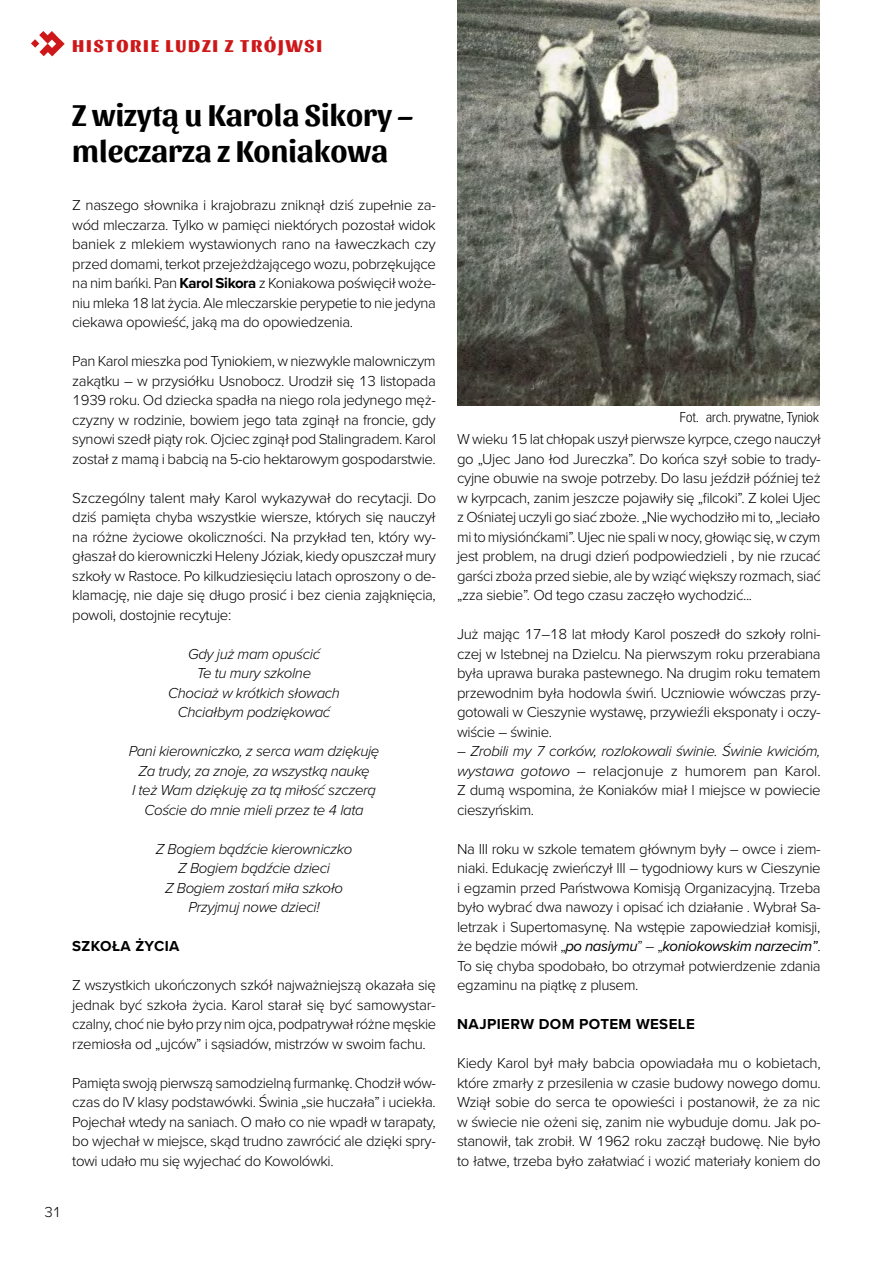
<style>
.page{position:relative;width:893px;height:1263px;background:#fff}
.page>*{position:absolute;margin:0;border:0;box-sizing:border-box;transform-origin:0 0}
.t1{font:700 31.5px/36px "Sansita";color:#000}
.t2{font:800 18px "Sansita";letter-spacing:.1em;color:#cd1719}
.t3{font:300 15px/19.5px "Proxima Nova";letter-spacing:-.025em;color:#000;text-align:justify}
.t4{font:italic 300 15px/19.5px "Proxima Nova";letter-spacing:-.025em;color:#000;text-align:center}
.t5{font:700 15px "Proxima Nova";letter-spacing:.025em;color:#000}
.t6{font:300 15px "Proxima Nova Cond";letter-spacing:-.025em;color:#000}
.s1{font-weight:700}
.s2{font-style:italic}
.s3{font-weight:400;font-style:italic}
</style>
<div class="page">
<svg style="left:31px;top:31px;width:34px;height:25px"></svg>
<img style="left:457px;top:0;width:362px;height:405px">
<p class="t2" style="left:72px;top:35px;width:251px">HISTORIE LUDZI Z TRÓJWSI</p>
<p class="t1" style="left:72px;top:97px;width:342px">Z wizytą u Karola Sikory – mleczarza z Koniakowa</p>
<p class="t3" style="left:72px;top:194px;width:365px">Z naszego słownika i krajobrazu zniknął dziś zupełnie za&shy;wód mleczarza. Tylko w pamięci niektórych pozostał widok baniek z mlekiem wystawionych rano na ławeczkach czy przed domami, terkot przejeżdżającego wozu, pobrzękujące na nim bańki. Pan <span class="s1">Karol Sikora</span> z Koniakowa poświęcił woże&shy;niu mleka 18 lat życia. Ale mleczarskie perypetie to nie jedyna ciekawa opowieść, jaką ma do opowiedzenia.</p>
<p class="t3" style="left:72px;top:350px;width:365px">Pan Karol mieszka pod Tyniokiem, w niezwykle malowniczym zakątku – w przysiółku Usnobocz. Urodził się 13 listopada 1939 roku. Od dziecka spadła na niego rola jedynego męż&shy;czyzny w rodzinie, bowiem jego tata zginął na froncie, gdy synowi szedł piąty rok. Ojciec zginął pod Stalingradem. Karol został z mamą i babcią na 5-cio hektarowym gospodarstwie.</p>
<p class="t3" style="left:72px;top:487px;width:365px">Szczególny talent mały Karol wykazywał do recytacji. Do dziś pamięta chyba wszystkie wiersze, których się nauczył na różne życiowe okoliczności. Na przykład ten, który wy&shy;głaszał do kierowniczki Heleny Józiak, kiedy opuszczał mury szkoły w Rastoce. Po kilkudziesięciu latach oproszony o de&shy;klamację, nie daje się długo prosić i bez cienia zająknięcia, powoli, dostojnie recytuje:</p>
<p class="t4" style="left:168px;top:644px;width:173px">Gdy już mam opuścić<br>Te tu mury szkolne<br>Chociaż w krótkich słowach<br>Chciałbym podziękować</p>
<p class="t4" style="left:129px;top:742px;width:252px">Pani kierowniczko, z serca wam dziękuję Za trudy, za znoje, za wszystką naukę<br>I też Wam dziękuję za tą miłość szczerą Coście do mnie mieli przez te 4 lata</p>
<p class="t4" style="left:156px;top:839px;width:198px">Z Bogiem bądźcie kierowniczko<br>Z Bogiem bądźcie dzieci<br>Z Bogiem zostań miła szkoło<br>Przyjmuj nowe dzieci!</p>
<p class="t5" style="left:72px;top:935px;width:109px">SZKOŁA ŻYCIA</p>
<p class="t3" style="left:72px;top:974px;width:365px">Z wszystkich ukończonych szkół najważniejszą okazała się jednak być szkoła życia. Karol starał się być samowystar&shy;czalny, choć nie było przy nim ojca, podpatrywał różne męskie rzemiosła od „ujców” i sąsiadów, mistrzów w swoim fachu.</p>
<p class="t3" style="left:72px;top:1072px;width:365px">Pamięta swoją pierwszą samodzielną furmankę. Chodził wów&shy;czas do IV klasy podstawówki. Świnia „sie huczała” i uciekła.<br>Pojechał wtedy na saniach. O mało co nie wpadł w tarapaty, bo wjechał w miejsce, skąd trudno zawrócić ale dzięki spry&shy;towi udało mu się wyjechać do Kowolówki.</p>
<p class="t3" style="left:44px;top:1201px;width:19px">31</p>
<p class="t6" style="left:679px;top:405px;width:141px">Fot. arch. prywatne, Tyniok</p>
<p class="t3" style="left:457px;top:428px;width:365px">W wieku 15 lat chłopak uszył pierwsze kyrpce, czego nauczył go „Ujec Jano łod Jureczka”. Do końca szył sobie to trady&shy;cyjne obuwie na swoje potrzeby. Do lasu jeździł później też w kyrpcach, zanim jeszcze pojawiły się „flcoki”. Z kolei Ujec z Ośniatej uczyli go siać zboże. „Nie wychodziło mi to, „leciało mi to miysiónćkami”. Ujec nie spali w nocy, głowiąc się, w czym jest problem, na drugi dzień podpowiedzieli , by nie rzucać garści zboża przed siebie, ale by wziąć większy rozmach, siać „zza siebie”. Od tego czasu zaczęło wychodzić...</p>
<p class="t3" style="left:457px;top:623px;width:365px">Już mając 17–18 lat młody Karol poszedł do szkoły rolni&shy;czej w Istebnej na Dzielcu. Na pierwszym roku przerabiana była uprawa buraka pastewnego. Na drugim roku tematem przewodnim była hodowla świń. Uczniowie wówczas przy&shy;gotowali w Cieszynie wystawę, przywieźli eksponaty i oczy&shy;wiście – świnie.</p>
<p class="t3" style="left:457px;top:740px;width:365px">– <span class="s2">Zrobili my 7 corków, rozlokowali świnie. Świnie kwicióm, wystawa gotowo</span> – relacjonuje z humorem pan Karol.<br>Z dumą wspomina, że Koniaków miał I miejsce w powiecie cieszyńskim.</p>
<p class="t3" style="left:457px;top:838px;width:365px">Na III roku w szkole tematem głównym były – owce i ziem&shy;niaki. Edukację zwieńczył III – tygodniowy kurs w Cieszynie i egzamin przed Państwowa Komisją Organizacyjną. Trzeba było wybrać dwa nawozy i opisać ich działanie . Wybrał Sa&shy;letrzak i Supertomasynę. Na wstępie zapowiedział komisji, że będzie mówił „<span class="s3">po nasiymu</span>” – „<span class="s3">koniokowskim narzecim”</span>.<br>To się chyba spodobało, bo otrzymał potwierdzenie zdania egzaminu na piątkę z plusem.</p>
<p class="t5" style="left:457px;top:1013px;width:239px">NAJPIERW DOM POTEM WESELE</p>
<p class="t3" style="left:457px;top:1052px;width:365px">Kiedy Karol był mały babcia opowiadała mu o kobietach, które zmarły z przesilenia w czasie budowy nowego domu.<br>Wziął sobie do serca te opowieści i postanowił, że za nic w świecie nie ożeni się, zanim nie wybuduje domu. Jak po&shy;stanowił, tak zrobił. W 1962 roku zaczął budowę. Nie było to łatwe, trzeba było załatwiać i wozić materiały koniem do</p>
</div>
